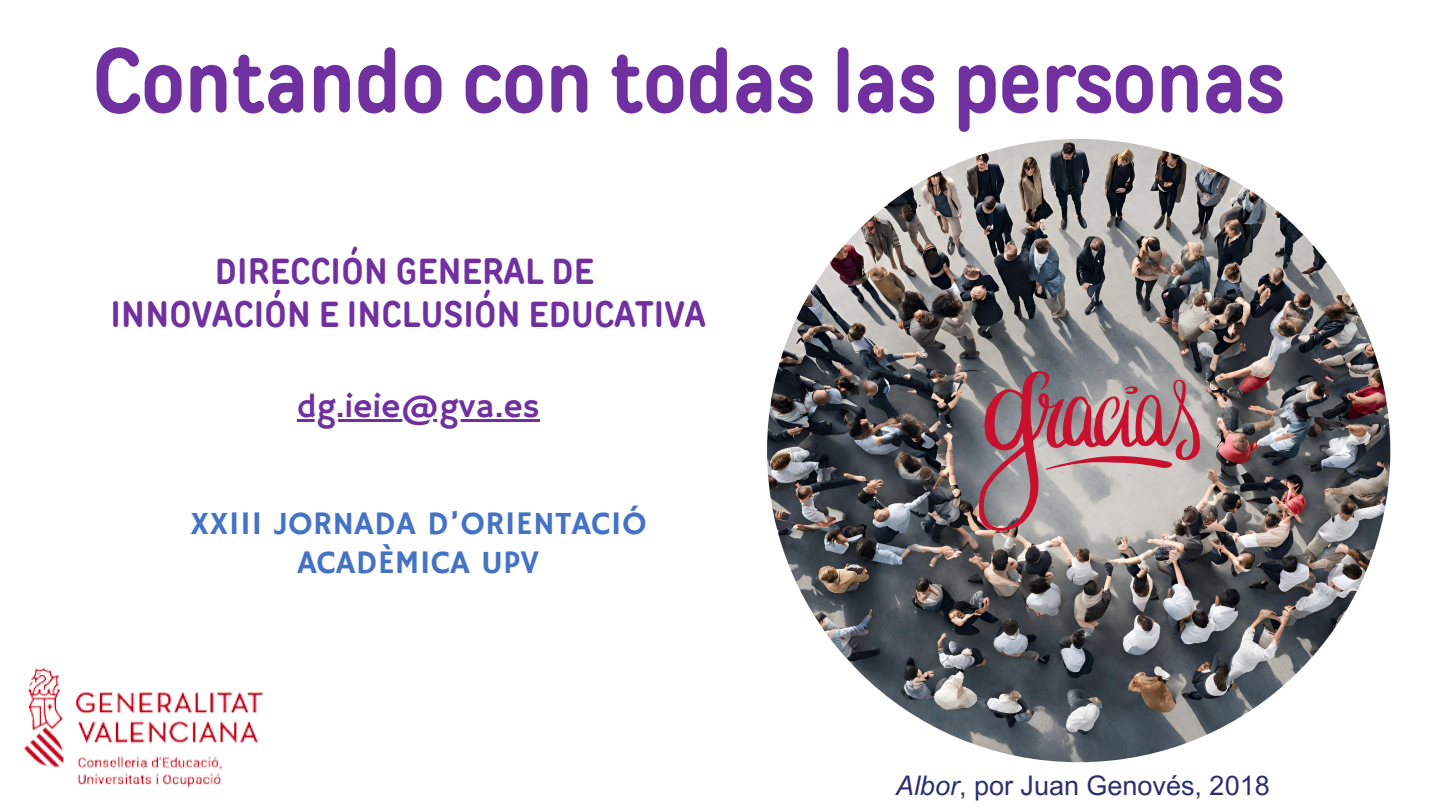
<style>
.page{position:relative;width:1440px;height:810px;background:#fff}
.page>*{position:absolute;margin:0;border:0;box-sizing:border-box;transform-origin:0 0}
.t1{font:700 90px "TT Rounds Condensed";letter-spacing:-.005em;color:#7030a0}
.t2{font:700 36px "TT Rounds Condensed";letter-spacing:.01em;color:#7030a0}
.t3{font:32.9px/39px "Hammersmith One";letter-spacing:.01em;color:#4472c4;text-align:center}
.t4{font:32.9px "Hammersmith One";letter-spacing:.01em;color:#7030a0}
.t5{font:27px "Arial MT Pro";color:#2c2f6f}
.s1{font-style:italic}
</style>
<div class="page">
<img style="left:767px;top:139px;width:623px;height:623px;border-radius:50%">
<svg style="left:979px;top:370px;width:221px;height:161px;background:#b08c91"></svg>
<hr style="left:297px;top:419px;width:243px;height:3px;background:#7030a0">
<img style="left:23px;top:667px;width:240px;height:121px">
<p class="t1" style="left:92px;top:27px;width:1194px">Contando con todas las personas</p>
<p class="t2" style="left:215px;top:250px;width:380px">DIRECCIÓN GENERAL DE</p>
<p class="t2" style="left:110px;top:293px;width:597px">INNOVACIÓN E INCLUSIÓN EDUCATIVA</p>
<p class="t4" style="left:297px;top:387px;width:244px">dg.ieie@gva.es</p>
<p class="t3" style="left:190px;top:505px;width:458px">XXIII JORNADA D’ORIENTACIÓ<br>ACADÈMICA UPV</p>
<p class="t5" style="left:896px;top:776px;width:375px"><span class="s1">Albor</span>, por Juan Genovés, 2018</p>
</div>
